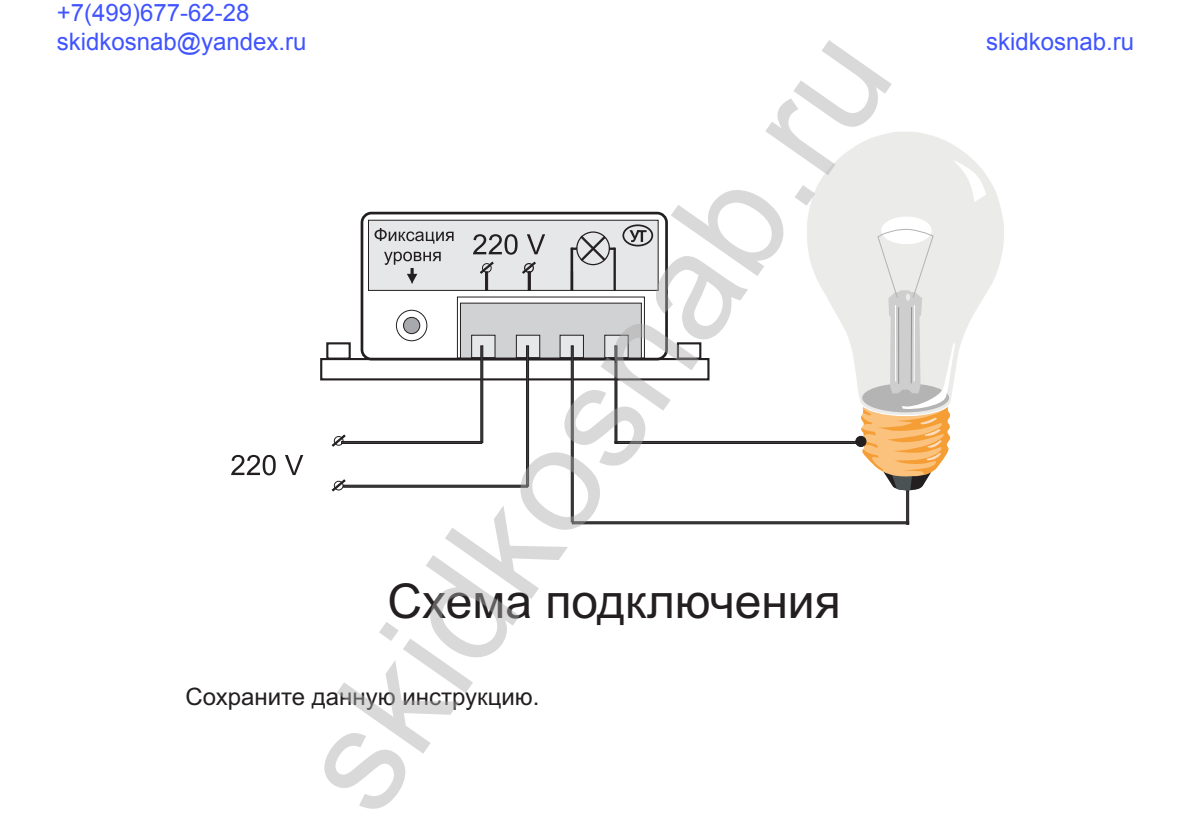
<style>
.page{position:relative;width:1191px;height:840px;background:#fff}
.page>*{position:absolute;margin:0;border:0;box-sizing:border-box;transform-origin:0 0}
.t1{font:147.6px "Arial";color:rgb(171 171 171/.45)}
.t2{font:48px "Arial";color:#231f20}
.t3{font:24px/28.8px "Arial";color:#4054ff}
.t4{font:24px "Arial";color:#231f20}
</style>
<div class="page">
<div style="left:368px;top:220px;width:290px;height:70px;background:#e6e7e9;border:1px solid #231f20"></div>
<div style="left:576px;top:231px;width:34px;height:34px;border:1px solid #231f20;border-radius:50%"></div>
<hr style="left:571px;top:248px;width:1px;height:42px;background:#231f20">
<svg style="left:480px;top:262px;width:13px;height:28px"></svg>
<svg style="left:332px;top:479px;width:13px;height:11px"></svg>
<svg style="left:332px;top:435px;width:13px;height:11px"></svg>
<hr style="left:614px;top:248px;width:1px;height:42px;background:#231f20">
<svg style="left:522px;top:262px;width:13px;height:28px"></svg>
<svg style="left:571px;top:236px;width:43px;height:24px"></svg>
<div style="left:482px;top:263px;width:10px;height:10px;border:1px solid #231f20;border-radius:50%"></div>
<div style="left:334px;top:480px;width:9px;height:10px;border:1px solid #231f20;border-radius:50%"></div>
<div style="left:334px;top:436px;width:9px;height:9px;border:1px solid #231f20;border-radius:50%"></div>
<div style="left:524px;top:263px;width:10px;height:10px;border:1px solid #231f20;border-radius:50%"></div>
<svg style="left:473px;top:234px;width:72px;height:20px"></svg>
<svg style="left:231px;top:454px;width:72px;height:21px"></svg>
<svg style="left:629px;top:230px;width:17px;height:12px"></svg>
<div style="left:622px;top:224px;width:31px;height:22px;border:2px solid #231f20;border-radius:50%"></div>
<div style="left:360px;top:212px;width:308px;height:148px;border:3px solid #231f20;border-radius:9px"></div>
<div style="left:320px;top:358px;width:389px;height:22px;border:2px solid #231f20"></div>
<div style="left:326px;top:342px;width:25px;height:17px;border:2px solid #231f20"></div>
<div style="left:677px;top:342px;width:24px;height:17px;border:2px solid #231f20"></div>
<div style="left:396px;top:310px;width:31px;height:31px;border:1px solid #231f20;border-radius:50%"></div>
<div style="left:403px;top:317px;width:17px;height:16px;background:#a8a9ad;border:1px solid #231f20;border-radius:50%"></div>
<div style="left:460px;top:303px;width:181px;height:55px;background:#d1d2d4;border:1px solid #231f20"></div>
<div style="left:471px;top:335px;width:24px;height:22px;background:#e6e7e9;border:1px solid #231f20"></div>
<div style="left:516px;top:335px;width:24px;height:22px;background:#e6e7e9;border:1px solid #231f20"></div>
<div style="left:560px;top:335px;width:23px;height:22px;background:#e6e7e9;border:1px solid #231f20"></div>
<div style="left:604px;top:335px;width:24px;height:22px;background:#e6e7e9;border:1px solid #231f20"></div>
<div style="left:480px;top:345px;width:3px;height:97px;background:#3e3e3f;border:1px solid #231f20"></div>
<div style="left:906px;top:490px;width:3px;height:34px;background:#3e3e3f;border:1px solid #231f20"></div>
<div style="left:526px;top:345px;width:3px;height:141px;background:#3e3e3f;border:1px solid #231f20"></div>
<div style="left:341px;top:441px;width:141px;height:2px;background:#3e3e3f;border:1px solid #231f20"></div>
<div style="left:615px;top:441px;width:245px;height:2px;background:#3e3e3f;border:1px solid #231f20"></div>
<div style="left:572px;top:521px;width:337px;height:2px;background:#3e3e3f;border:1px solid #231f20"></div>
<div style="left:343px;top:484px;width:185px;height:3px;background:#3e3e3f;border:1px solid #231f20"></div>
<div style="left:571px;top:345px;width:2px;height:176px;background:#3e3e3f;border:1px solid #231f20"></div>
<div style="left:615px;top:345px;width:2px;height:97px;background:#3e3e3f;border:1px solid #231f20"></div>
<svg style="left:807px;top:132px;width:197px;height:266px;fill:#ebebea"></svg>
<svg style="left:952px;top:160px;width:34px;height:42px"></svg>
<div style="left:881px;top:216px;width:50px;height:28px;background:#fff;border-radius:50%"></div>
<svg style="left:860px;top:228px;width:95px;height:262px"></svg>
<div style="left:855px;top:436px;width:11px;height:10px;background:#231f20;border:1px solid #231f20;border-radius:50%"></div>
<svg style="left:374px;top:228px;width:79px;height:55px"></svg>
<p class="t3" style="left:57px;top:-1px;width:251px">+7(499)677-62-28 skidkosnab@yandex.ru</p>
<h1 class="t1" style="left:253px;top:736px;width:912px;rotate:-55deg">skidkosnab.ru</h1>
<h2 class="t2" style="left:387px;top:582px;width:455px">Схема подключения</h2>
<p class="t4" style="left:185px;top:687px;width:356px">Сохраните данную инструкцию.</p>
<p class="t3" style="left:986px;top:27px;width:150px">skidkosnab.ru</p>
</div>
